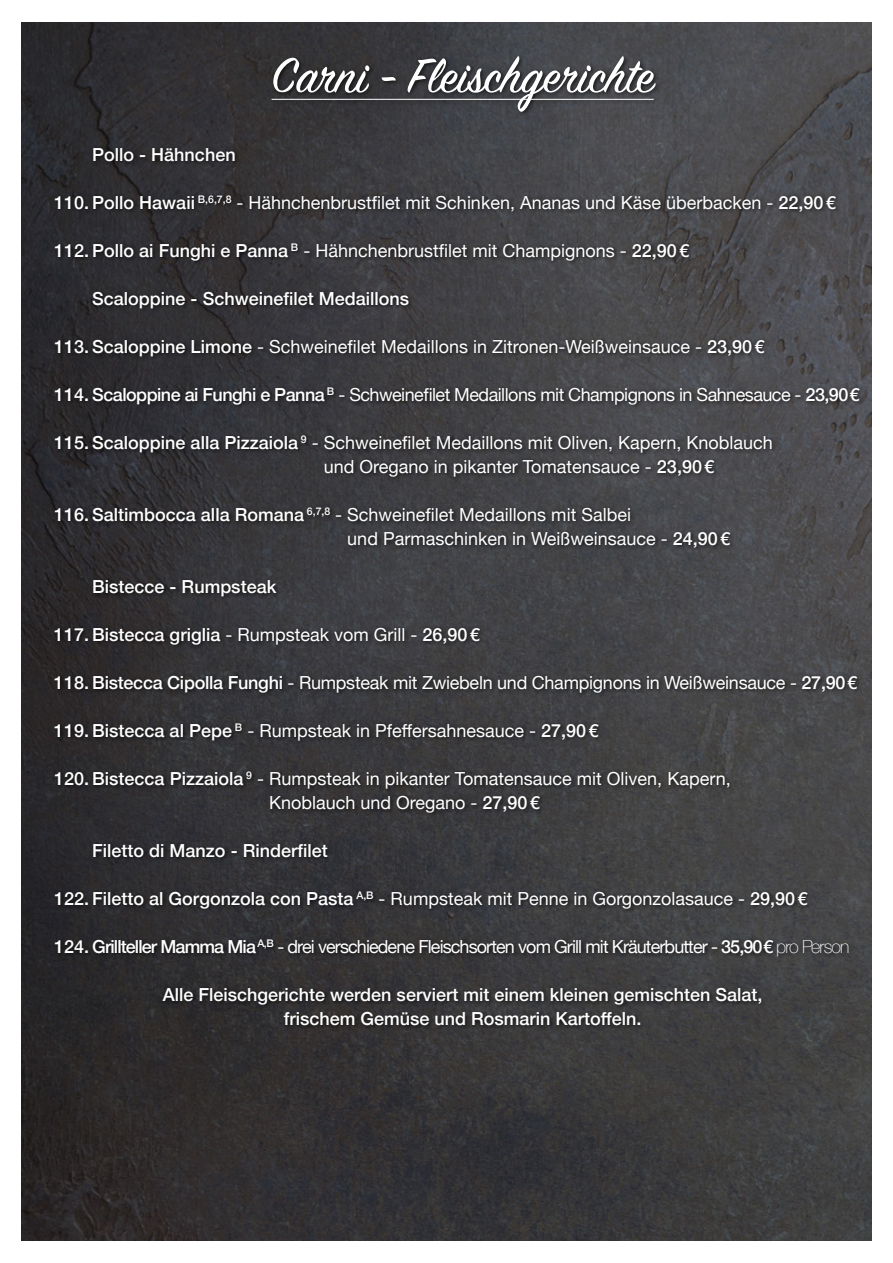
<style>
.page{position:relative;width:893px;height:1263px;background:#fff}
.page>*{position:absolute;margin:0;border:0;box-sizing:border-box;transform-origin:0 0}
.t1{font:54px "Sign Painter House Script";color:#fff}
.t2{font:18px/24px "Helvetica Neue";color:#fff}
.t3{font:500 18px/24px "Helvetica Neue";color:#fff;text-align:center}
.t4{font:18px "Helvetica Neue";letter-spacing:-.05em;color:#fff}
.t5{font:18px "Helvetica Neue";letter-spacing:-.03em;color:#fff}
.s1{font-weight:500}
.s2{font-weight:400}
.s3{font-weight:100}
</style>
<div class="page">
<img style="left:22px;top:22px;width:849px;height:1218px">
<div style="left:52px;top:53px;width:813px;height:978px;background:#000;opacity:.75"></div>
<hr style="left:272px;top:99px;width:382px;height:1px;background:#fff">
<h1 class="t1" style="left:272px;top:43px;width:384px">Carni - Fleischgerichte</h1>
<p class="t3" style="left:92px;top:141px;width:145px">Pollo - Hähnchen</p>
<p class="t2" style="left:54px;top:191px;width:783px"><span class="s1">110. Pollo Hawaii</span> <sup>B,6,7,8</sup> - Hähnchenbrustfilet mit Schinken, Ananas und Käse überbacken - <span class="s1">22,90€</span></p>
<p class="t2" style="left:54px;top:239px;width:637px"><span class="s1">112. Pollo ai Funghi e Panna</span> <sup>B</sup> - Hähnchenbrustfilet mit Champignons - <span class="s1">22,90€</span></p>
<p class="t3" style="left:92px;top:285px;width:318px">Scaloppine - Schweinefilet Medaillons</p>
<p class="t2" style="left:54px;top:335px;width:712px"><span class="s1">113. Scaloppine Limone</span> - Schweinefilet Medaillons in Zitronen-Weißweinsauce - <span class="s1">23,90€</span></p>
<p class="t5" style="left:54px;top:381px;width:807px"><span class="s1">114. Scaloppine ai Funghi e Panna</span> <sup>B</sup> - Schweinefilet Medaillons mit Champignons in Sahnesauce - <span class="s1">23,90€</span></p>
<p class="t2" style="left:324px;top:431px;width:451px;text-indent:-270px"><span class="s1">115. Scaloppine alla Pizzaiola</span> <sup>9</sup> - Schweinefilet Medaillons mit Oliven, Kapern, Knoblauch und Oregano in pikanter Tomatensauce - <span class="s1">23,90€</span></p>
<p class="t2" style="left:347px;top:503px;width:384px;text-indent:-293px"><span class="s1">116. Saltimbocca alla Romana</span> <sup>6,7,8</sup> - Schweinefilet Medaillons mit Salbei<br>und Parmaschinken in Weißweinsauce - <span class="s1">24,90€</span></p>
<p class="t3" style="left:92px;top:573px;width:186px">Bistecce - Rumpsteak</p>
<p class="t3" style="left:54px;top:621px;width:427px">117. Bistecca griglia <span class="s2">- Rumpsteak vom Grill -</span> 26,90€</p>
<p class="t2" style="left:54px;top:671px;width:805px"><span class="s1">118. Bistecca Cipolla Funghi</span> - Rumpsteak mit Zwiebeln und Champignons in Weißweinsauce - <span class="s1">27,90€</span></p>
<p class="t2" style="left:54px;top:719px;width:546px"><span class="s1">119. Bistecca al Pepe</span> <sup>B</sup> - Rumpsteak in Pfeffersahnesauce - <span class="s1">27,90€</span></p>
<p class="t2" style="left:269px;top:767px;width:463px;text-indent:-215px"><span class="s1">120. Bistecca Pizzaiola</span> <sup>9</sup> - Rumpsteak in pikanter Tomatensauce mit Oliven, Kapern,<br>Knoblauch und Oregano - <span class="s1">27,90€</span></p>
<p class="t3" style="left:92px;top:837px;width:237px">Filetto di Manzo - Rinderfilet</p>
<p class="t3" style="left:54px;top:885px;width:755px">122. Filetto al Gorgonzola con Pasta <sup>A,B</sup> <span class="s2">- Rumpsteak mit Penne in Gorgonzolasauce -</span> 29,90€</p>
<p class="t4" style="left:54px;top:933px;width:797px"><span class="s1">124. Grillteller Mamma Mia</span> <sup>A,B</sup> - drei verschiedene Fleischsorten vom Grill mit Kräuterbutter - <span class="s1">35,90€</span> <span class="s3">pro Person</span></p>
<p class="t3" style="left:163px;top:981px;width:601px">Alle Fleischgerichte werden serviert mit einem kleinen gemischten Salat, frischem Gemüse und Rosmarin Kartoffeln.</p>
</div>
